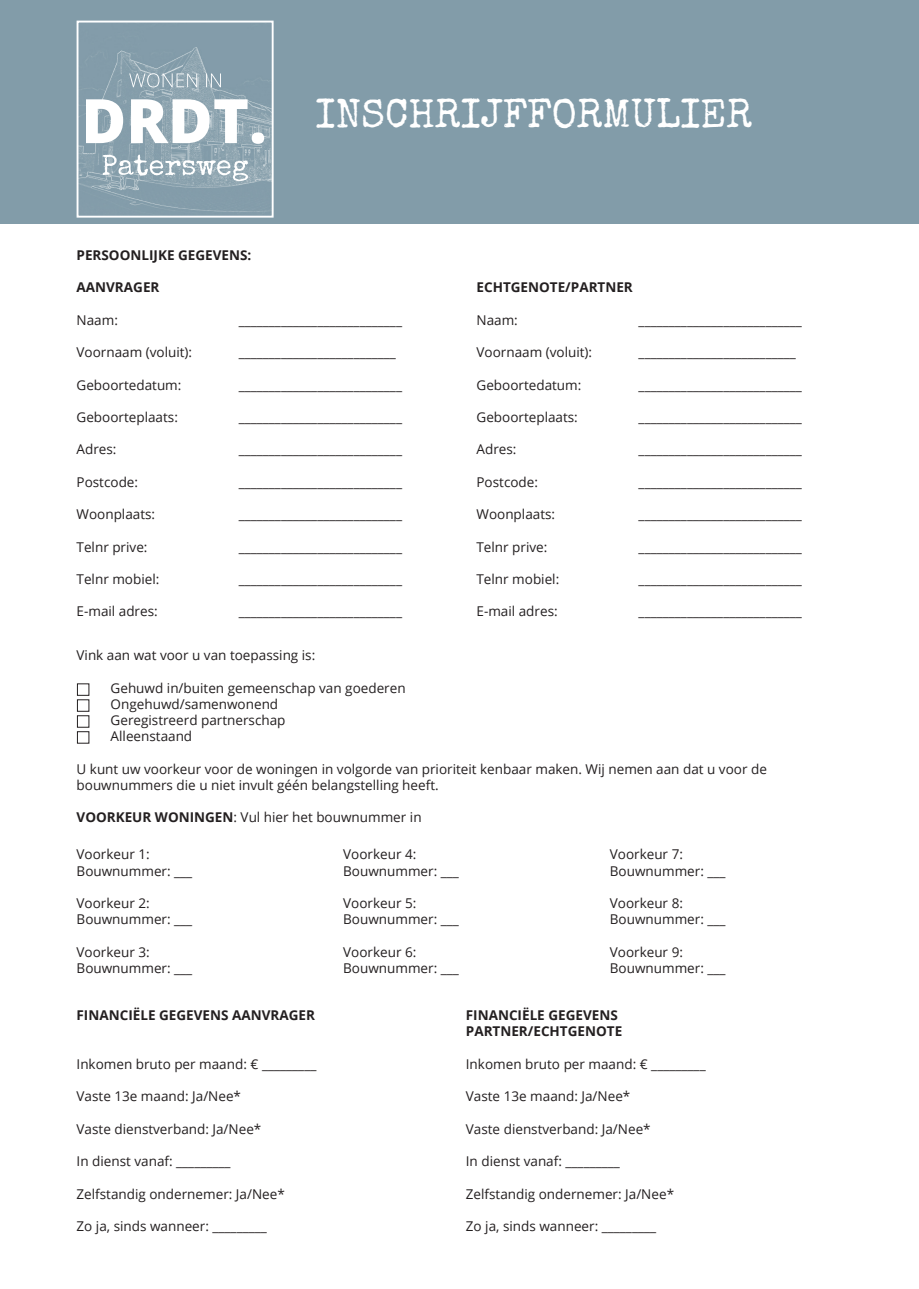
<style>
.page{position:relative;width:919px;height:1289px;background:#fff}
.page>*{position:absolute;margin:0;border:0;box-sizing:border-box;transform-origin:0 0}
.t1{font:40.5px "Special Elite";color:#fff}
.t2{font:13.5px/16.2px "Open Sans";color:#231f20}
.t3{font:700 13.5px "Open Sans";color:#231f20}
.s1{font-weight:700}
</style>
<div class="page">
<div style="left:0;top:0;width:918px;height:223px;background:#829ca9"></div>
<img style="left:80px;top:47px;width:190px;height:165px">
<div style="left:77px;top:21px;width:196px;height:197px;border:2px solid #fff"></div>
<svg style="left:86px;top:99px;width:178px;height:45px"></svg>
<svg style="left:129px;top:73px;width:92px;height:14px"></svg>
<svg style="left:102px;top:154px;width:146px;height:27px"></svg>
<div style="left:77px;top:699px;width:12px;height:12px;border:1px solid #231f20"></div>
<div style="left:77px;top:715px;width:12px;height:12px;border:1px solid #231f20"></div>
<div style="left:77px;top:731px;width:12px;height:12px;border:1px solid #231f20"></div>
<p class="t1" style="left:315px;top:88px;width:438px">INSCHRIJFFORMULIER</p>
<p class="t3" style="left:77px;top:245px;width:176px">PERSOONLIJKE GEGEVENS:</p>
<p class="t3" style="left:77px;top:278px;width:84px">AANVRAGER</p>
<p class="t2" style="left:77px;top:311px;width:43px">Naam:</p>
<p class="t2" style="left:239px;top:311px;width:165px">___________________________</p>
<p class="t2" style="left:77px;top:344px;width:117px">Voornaam (voluit):</p>
<p class="t2" style="left:239px;top:344px;width:159px">__________________________</p>
<p class="t2" style="left:77px;top:376px;width:106px">Geboortedatum:</p>
<p class="t2" style="left:239px;top:376px;width:165px">___________________________</p>
<p class="t2" style="left:77px;top:408px;width:103px">Geboorteplaats:</p>
<p class="t2" style="left:239px;top:408px;width:165px">___________________________</p>
<p class="t2" style="left:77px;top:441px;width:41px">Adres:</p>
<p class="t2" style="left:239px;top:441px;width:165px">___________________________</p>
<p class="t2" style="left:77px;top:473px;width:63px">Postcode:</p>
<p class="t2" style="left:239px;top:473px;width:165px">___________________________</p>
<p class="t2" style="left:77px;top:506px;width:80px">Woonplaats:</p>
<p class="t2" style="left:239px;top:506px;width:165px">___________________________</p>
<p class="t2" style="left:77px;top:538px;width:72px">Telnr prive:</p>
<p class="t2" style="left:239px;top:538px;width:165px">___________________________</p>
<p class="t2" style="left:77px;top:570px;width:84px">Telnr mobiel:</p>
<p class="t2" style="left:239px;top:570px;width:165px">___________________________</p>
<p class="t2" style="left:77px;top:603px;width:83px">E-mail adres:</p>
<p class="t2" style="left:239px;top:603px;width:165px">___________________________</p>
<p class="t3" style="left:476px;top:278px;width:158px">ECHTGENOTE/PARTNER</p>
<p class="t2" style="left:476px;top:311px;width:43px">Naam:</p>
<p class="t2" style="left:638px;top:311px;width:165px">___________________________</p>
<p class="t2" style="left:476px;top:344px;width:117px">Voornaam (voluit):</p>
<p class="t2" style="left:638px;top:344px;width:159px">__________________________</p>
<p class="t2" style="left:476px;top:376px;width:106px">Geboortedatum:</p>
<p class="t2" style="left:638px;top:376px;width:165px">___________________________</p>
<p class="t2" style="left:476px;top:408px;width:103px">Geboorteplaats:</p>
<p class="t2" style="left:638px;top:408px;width:165px">___________________________</p>
<p class="t2" style="left:476px;top:441px;width:41px">Adres:</p>
<p class="t2" style="left:638px;top:441px;width:165px">___________________________</p>
<p class="t2" style="left:476px;top:473px;width:63px">Postcode:</p>
<p class="t2" style="left:638px;top:473px;width:165px">___________________________</p>
<p class="t2" style="left:476px;top:506px;width:80px">Woonplaats:</p>
<p class="t2" style="left:638px;top:506px;width:165px">___________________________</p>
<p class="t2" style="left:476px;top:538px;width:72px">Telnr prive:</p>
<p class="t2" style="left:638px;top:538px;width:165px">___________________________</p>
<p class="t2" style="left:476px;top:570px;width:84px">Telnr mobiel:</p>
<p class="t2" style="left:638px;top:570px;width:165px">___________________________</p>
<p class="t2" style="left:476px;top:603px;width:83px">E-mail adres:</p>
<p class="t2" style="left:638px;top:603px;width:165px">___________________________</p>
<p class="t2" style="left:77px;top:647px;width:240px">Vink aan wat voor u van toepassing is:</p>
<p class="t2" style="left:111px;top:679px;width:296px">Gehuwd in/buiten gemeenschap van goederen</p>
<p class="t2" style="left:111px;top:695px;width:169px">Ongehuwd/samenwonend</p>
<p class="t2" style="left:111px;top:712px;width:176px">Geregistreerd partnerschap</p>
<p class="t2" style="left:111px;top:728px;width:83px">Alleenstaand</p>
<p class="t2" style="left:77px;top:760px;width:691px">U kunt uw voorkeur voor de woningen in volgorde van prioriteit kenbaar maken. Wij nemen aan dat u voor de bouwnummers die u niet invult géén belangstelling heeft.</p>
<p class="t2" style="left:77px;top:809px;width:346px"><span class="s1">VOORKEUR WONINGEN</span>: Vul hier het bouwnummer in</p>
<p class="t2" style="left:77px;top:846px;width:75px">Voorkeur 1:</p>
<p class="t2" style="left:77px;top:862px;width:117px">Bouwnummer: ___</p>
<p class="t2" style="left:77px;top:894px;width:75px">Voorkeur 2:</p>
<p class="t2" style="left:77px;top:910px;width:117px">Bouwnummer: ___</p>
<p class="t2" style="left:77px;top:943px;width:75px">Voorkeur 3:</p>
<p class="t2" style="left:77px;top:959px;width:117px">Bouwnummer: ___</p>
<p class="t2" style="left:343px;top:846px;width:75px">Voorkeur 4:</p>
<p class="t2" style="left:343px;top:862px;width:117px">Bouwnummer: ___</p>
<p class="t2" style="left:343px;top:894px;width:75px">Voorkeur 5:</p>
<p class="t2" style="left:343px;top:910px;width:117px">Bouwnummer: ___</p>
<p class="t2" style="left:343px;top:943px;width:75px">Voorkeur 6:</p>
<p class="t2" style="left:343px;top:959px;width:117px">Bouwnummer: ___</p>
<p class="t2" style="left:609px;top:846px;width:75px">Voorkeur 7:</p>
<p class="t2" style="left:609px;top:862px;width:117px">Bouwnummer: ___</p>
<p class="t2" style="left:609px;top:894px;width:75px">Voorkeur 8:</p>
<p class="t2" style="left:609px;top:910px;width:117px">Bouwnummer: ___</p>
<p class="t2" style="left:609px;top:943px;width:75px">Voorkeur 9:</p>
<p class="t2" style="left:609px;top:959px;width:117px">Bouwnummer: ___</p>
<p class="t3" style="left:77px;top:1005px;width:240px">FINANCIËLE GEGEVENS AANVRAGER</p>
<p class="t2" style="left:77px;top:1055px;width:241px">Inkomen bruto per maand: € _________</p>
<p class="t2" style="left:77px;top:1087px;width:166px">Vaste 13e maand: Ja/Nee*</p>
<p class="t2" style="left:77px;top:1120px;width:186px">Vaste dienstverband: Ja/Nee*</p>
<p class="t2" style="left:77px;top:1152px;width:156px">In dienst vanaf: _________</p>
<p class="t2" style="left:77px;top:1185px;width:210px">Zelfstandig ondernemer: Ja/Nee*</p>
<p class="t2" style="left:77px;top:1217px;width:192px">Zo ja, sinds wanneer: _________</p>
<p class="t3" style="left:466px;top:1005px;width:153px">FINANCIËLE GEGEVENS</p>
<p class="t3" style="left:466px;top:1022px;width:158px">PARTNER/ECHTGENOTE</p>
<p class="t2" style="left:466px;top:1055px;width:241px">Inkomen bruto per maand: € _________</p>
<p class="t2" style="left:466px;top:1087px;width:166px">Vaste 13e maand: Ja/Nee*</p>
<p class="t2" style="left:466px;top:1120px;width:186px">Vaste dienstverband: Ja/Nee*</p>
<p class="t2" style="left:466px;top:1152px;width:156px">In dienst vanaf: _________</p>
<p class="t2" style="left:466px;top:1185px;width:210px">Zelfstandig ondernemer: Ja/Nee*</p>
<p class="t2" style="left:466px;top:1217px;width:192px">Zo ja, sinds wanneer: _________</p>
</div>
